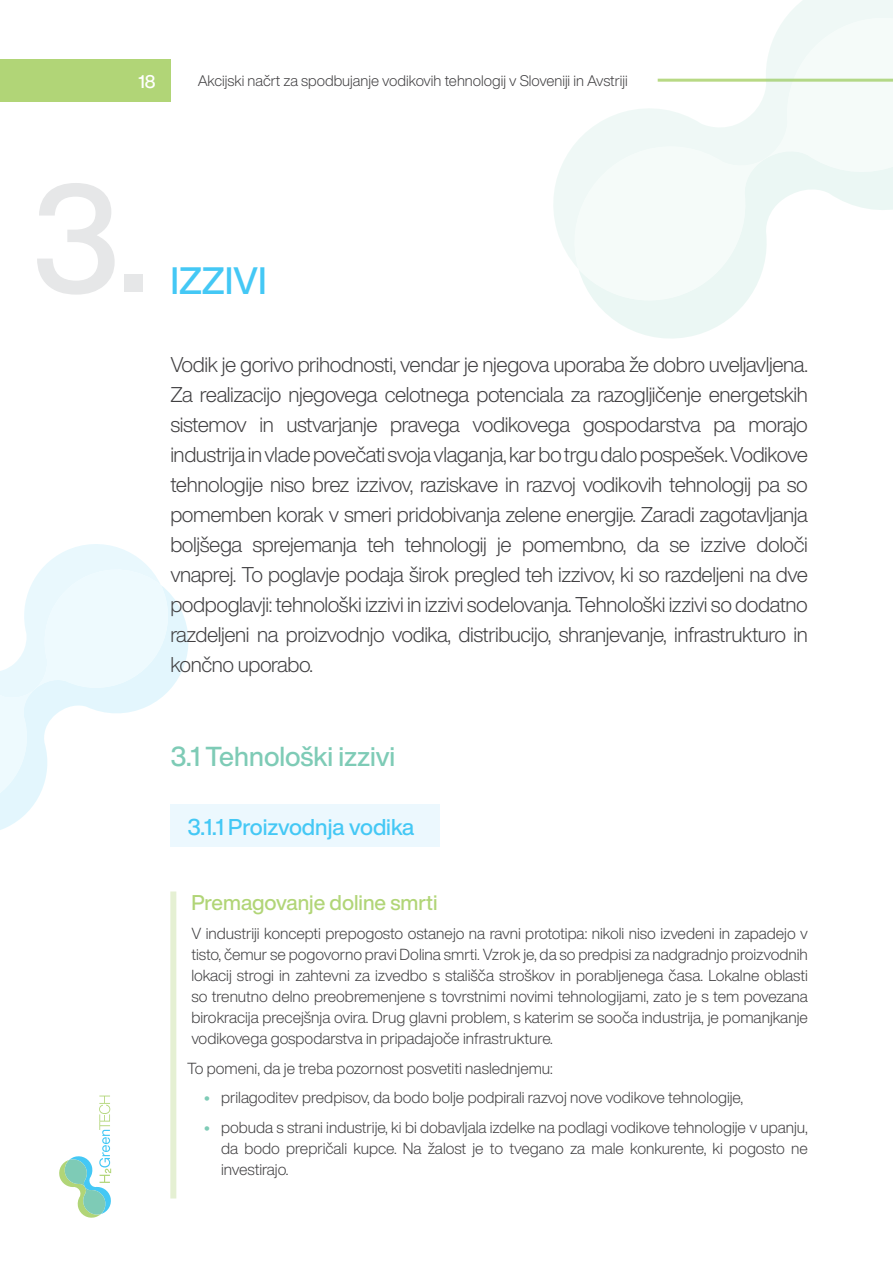
<style>
.page{position:relative;width:893px;height:1263px;background:#fff}
.page>*{position:absolute;margin:0;border:0;box-sizing:border-box;transform-origin:0 0}
.t1{font:500 150px "Helvetica Now Display";color:#e6e7e8}
.t2{font:500 37.5px "Helvetica Now Display";color:#44c8f5}
.t3{font:500 27px "Helvetica Now Display";letter-spacing:-.005em;color:#7ecbb6}
.t4{font:500 22.5px "Helvetica Now Display";color:#44c8f5}
.t5{font:300 21px/30px "Helvetica Now Display";letter-spacing:-.02em;color:#414042;text-align:justify}
.t6{font:500 21px "Helvetica Now Display";color:#b1d577}
.t7{font:500 18px "Helvetica Now Display";color:#fff}
.t8{font:300 15.75px/21px "Helvetica Now Display";color:#414042}
.t9{font:300 15px "Helvetica Now Display";color:#414042}
</style>
<div class="page">
<div style="left:0;top:59px;width:170px;height:42px;background:#b1d577"></div>
<svg style="left:59px;top:1095px;width:53px;height:123px"></svg>
<svg style="left:596px;top:302px;width:150px;height:37px;fill:#ebf7f4"></svg>
<svg style="left:553px;top:0;width:340px;height:262px"></svg>
<svg style="left:573px;top:17px;width:320px;height:285px;fill:#f5fbf9"></svg>
<svg style="left:0;top:605px;width:189px;height:225px"></svg>
<svg style="left:0;top:544px;width:178px;height:270px"></svg>
<div style="left:170px;top:804px;width:269px;height:42px;background:#ecf8fe"></div>
<div style="left:170px;top:891px;width:6px;height:307px;background:#e5f0d3"></div>
<p class="t7" style="left:138px;top:69px;width:19px">18</p>
<p class="t9" style="left:198px;top:71px;width:431px">Akcijski načrt za spodbujanje vodikovih tehnologij v Sloveniji in Avstriji</p>
<h1 class="t1" style="left:31px;top:135px;width:120px">3.</h1>
<h2 class="t2" style="left:170px;top:254px;width:98px">IZZIVI</h2>
<p class="t5" style="left:170px;top:349px;width:639px">Vodik je gorivo prihodnosti, vendar je njegova uporaba že dobro uveljavljena.<br>Za realizacijo njegovega celotnega potenciala za razogljičenje energetskih sistemov in ustvarjanje pravega vodikovega gospodarstva pa morajo industrija in vlade povečati svoja vlaganja, kar bo trgu dalo pospešek. Vodikove tehnologije niso brez izzivov, raziskave in razvoj vodikovih tehnologij pa so pomemben korak v smeri pridobivanja zelene energije. Zaradi zagotavljanja boljšega sprejemanja teh tehnologij je pomembno, da se izzive določi vnaprej. To poglavje podaja širok pregled teh izzivov, ki so razdeljeni na dve podpoglavji: tehnološki izzivi in izzivi sodelovanja. Tehnološki izzivi so dodatno razdeljeni na proizvodnjo vodika, distribucijo, shranjevanje, infrastrukturo in končno uporabo.</p>
<h3 class="t3" style="left:170px;top:737px;width:226px">3.1 Tehnološki izzivi</h3>
<h3 class="t4" style="left:187px;top:811px;width:229px">3.1.1 Proizvodnja vodika</h3>
<h3 class="t6" style="left:191px;top:888px;width:248px">Premagovanje doline smrti</h3>
<p class="t8" style="left:191px;top:923px;width:618px;text-align:justify">V industriji koncepti prepogosto ostanejo na ravni prototipa: nikoli niso izvedeni in zapadejo v tisto, čemur se pogovorno pravi Dolina smrti. Vzrok je, da so predpisi za nadgradnjo proizvodnih lokacij strogi in zahtevni za izvedbo s stališča stroškov in porabljenega časa. Lokalne oblasti so trenutno delno preobremenjene s tovrstnimi novimi tehnologijami, zato je s tem povezana birokracija precejšnja ovira. Drug glavni problem, s katerim se sooča industrija, je pomanjkanje vodikovega gospodarstva in pripadajoče infrastrukture.</p>
<p class="t8" style="left:221px;top:1053px;width:588px;line-height:29.5px;text-indent:-34px">To pomeni, da je treba pozornost posvetiti naslednjemu:<br>prilagoditev predpisov, da bodo bolje podpirali razvoj nove vodikove tehnologije,<br>pobuda s strani industrije, ki bi dobavljala izdelke na podlagi vodikove tehnologije v upanju,</p>
<p class="t8" style="left:221px;top:1138px;width:588px">da bodo prepričali kupce. Na žalost je to tvegano za male konkurente, ki pogosto ne investirajo.</p>
</div>
